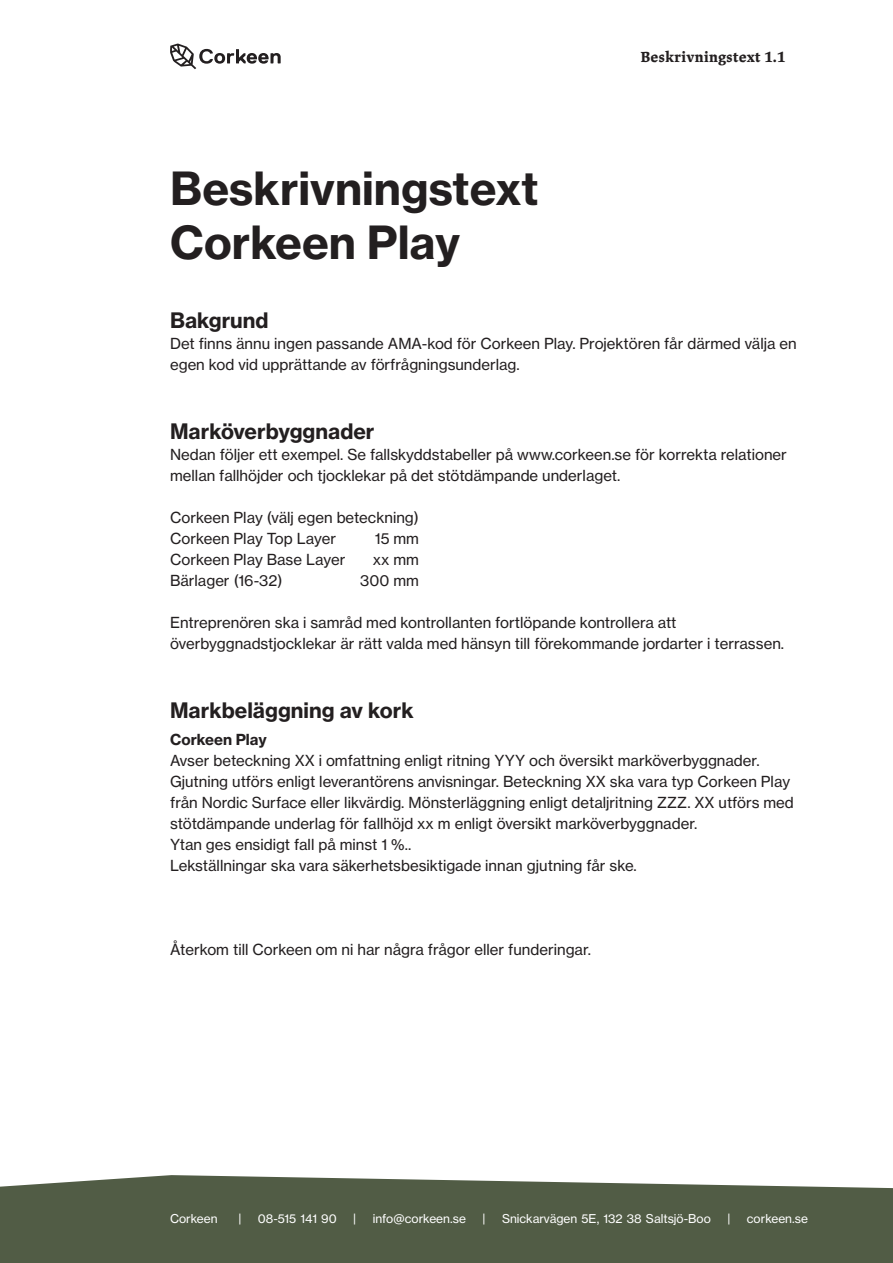
<style>
.page{position:relative;width:893px;height:1263px;background:#fff}
.page>*{position:absolute;margin:0;border:0;box-sizing:border-box;transform-origin:0 0}
.t1{font:45px "N Haas Grotesk TX Pro 75 Bd";color:#231f20}
.t2{font:21px "N Haas Grotesk TX Pro 75 Bd";color:#231f20}
.bröd{font:15px/21px "N Haas Grotesk TX Pro 55 Rg";color:#231f20}
.t3{font:700 15px "Lapture";color:#231f20}
.t4{font:15px "N Haas Grotesk TX Pro 75 Bd";color:#231f20}
.t5{font:12px "N Haas Grotesk TX Pro 55 Rg";color:#fff}
</style>
<div class="page">
<svg style="left:0;top:1175px;width:893px;height:88px;background:#5d6752"></svg>
<svg style="left:170px;top:44px;width:111px;height:25px"></svg>
<h1 class="t1" style="left:170px;top:160px;width:370px">Beskrivningstext</h1>
<h1 class="t1" style="left:170px;top:214px;width:292px">Corkeen Play</h1>
<p class="t3" style="left:640px;top:48px;width:146px">Beskrivningstext 1.1</p>
<h2 class="t2" style="left:170px;top:307px;width:100px">Bakgrund</h2>
<p class="bröd" style="left:170px;top:333px;width:628px">Det finns ännu ingen passande AMA-kod för Corkeen Play. Projektören får därmed välja en egen kod vid upprättande av förfrågningsunderlag.</p>
<h2 class="t2" style="left:170px;top:418px;width:206px">Marköverbyggnader</h2>
<p class="bröd" style="left:170px;top:444px;width:618px">Nedan följer ett exempel. Se fallskyddstabeller på www.corkeen.se för korrekta relationer mellan fallhöjder och tjocklekar på det stötdämpande underlaget.</p>
<p class="bröd" style="left:170px;top:507px;width:250px">Corkeen Play (välj egen beteckning)</p>
<p class="bröd" style="left:170px;top:528px;width:167px">Corkeen Play Top Layer</p>
<p class="bröd" style="left:170px;top:549px;width:177px">Corkeen Play Base Layer</p>
<p class="bröd" style="left:170px;top:570px;width:114px">Bärlager (16-32)</p>
<p class="bröd" style="left:170px;top:612px;width:616px">Entreprenören ska i samråd med kontrollanten fortlöpande kontrollera att överbyggnadstjocklekar är rätt valda med hänsyn till förekommande jordarter i terrassen.</p>
<p class="bröd" style="left:375px;top:528px;width:46px">15 mm</p>
<p class="bröd" style="left:373px;top:549px;width:48px">xx mm</p>
<p class="bröd" style="left:360px;top:570px;width:60px">300 mm</p>
<h2 class="t2" style="left:170px;top:697px;width:245px">Markbeläggning av kork</h2>
<p class="t4" style="left:170px;top:730px;width:98px">Corkeen Play</p>
<p class="bröd" style="left:170px;top:750px;width:625px">Avser beteckning XX i omfattning enligt ritning YYY och översikt marköverbyggnader.<br>Gjutning utförs enligt leverantörens anvisningar. Beteckning XX ska vara typ Corkeen Play från Nordic Surface eller likvärdig. Mönsterläggning enligt detaljritning ZZZ. XX utförs med stötdämpande underlag för fallhöjd xx m enligt översikt marköverbyggnader.</p>
<p class="bröd" style="left:170px;top:834px;width:243px">Ytan ges ensidigt fall på minst 1 %..</p>
<p class="bröd" style="left:170px;top:855px;width:468px">Lekställningar ska vara säkerhetsbesiktigade innan gjutning får ske.</p>
<p class="bröd" style="left:170px;top:939px;width:422px">Återkom till Corkeen om ni har några frågor eller funderingar.</p>
<p class="t5" style="left:170px;top:1211px;width:49px">Corkeen</p>
<p class="t5" style="left:238px;top:1211px;width:4px">|</p>
<p class="t5" style="left:258px;top:1211px;width:80px">08-515 141 90</p>
<p class="t5" style="left:353px;top:1211px;width:4px">|</p>
<p class="t5" style="left:373px;top:1211px;width:95px">info@corkeen.se</p>
<p class="t5" style="left:482px;top:1211px;width:4px">|</p>
<p class="t5" style="left:502px;top:1211px;width:210px">Snickarvägen 5E, 132 38 Saltsjö-Boo</p>
<p class="t5" style="left:727px;top:1211px;width:4px">|</p>
<p class="t5" style="left:747px;top:1211px;width:63px">corkeen.se</p>
</div>
